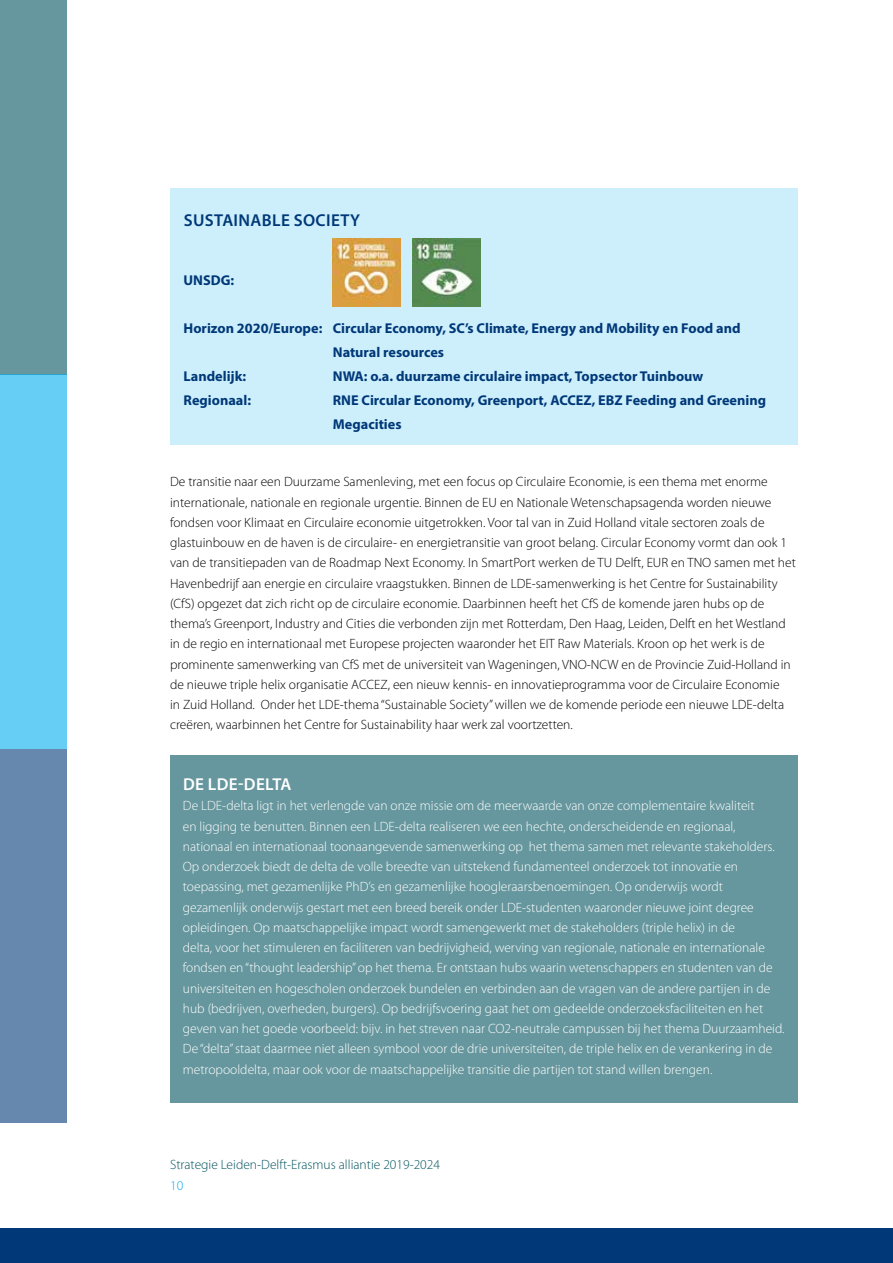
<style>
.page{position:relative;width:893px;height:1263px;background:#fff}
.page>*{position:absolute;margin:0;border:0;box-sizing:border-box;transform-origin:0 0}
.t1{font:600 17.25px "Myriad Pro";letter-spacing:.02em;color:#003878}
.t2{font:600 17.25px "Myriad Pro";color:#fff}
.t3{font:700 14.25px/24px "Myriad Pro";color:#003878}
.t4{font:300 13.5px/20.2px "Myriad Pro";color:#fff}
.t5{font:300 13.5px/20.2px "Myriad Pro";color:#000}
.t6{font:300 13.5px "Myriad Pro";color:#00535e}
.t7{font:300 13.5px "Myriad Pro";color:#00aeef}
</style>
<div class="page">
<div style="left:0;top:0;width:66px;height:375px;background:#66979e"></div>
<div style="left:0;top:375px;width:66px;height:374px;background:#66cef5"></div>
<div style="left:0;top:749px;width:66px;height:373px;background:#6687ae"></div>
<div style="left:0;top:1229px;width:893px;height:34px;background:#003878"></div>
<div style="left:170px;top:755px;width:627px;height:348px;background:#66979e"></div>
<div style="left:170px;top:189px;width:627px;height:256px;background:#cdeffb"></div>
<img style="left:332px;top:239px;width:68px;height:68px">
<img style="left:412px;top:239px;width:68px;height:68px">
<p class="t1" style="left:184px;top:209px;width:178px">SUSTAINABLE SOCIETY</p>
<p class="t3" style="left:184px;top:268px;width:52px">UNSDG:</p>
<p class="t3" style="left:184px;top:316px;width:559px">Horizon 2020/Europe: Circular Economy, SC’s Climate, Energy and Mobility en Food and</p>
<p class="t3" style="left:333px;top:340px;width:113px">Natural resources</p>
<p class="t3" style="left:184px;top:364px;width:64px">Landelijk:</p>
<p class="t3" style="left:333px;top:364px;width:372px">NWA: o.a. duurzame circulaire impact, Topsector Tuinbouw</p>
<p class="t3" style="left:184px;top:388px;width:69px">Regionaal:</p>
<p class="t3" style="left:333px;top:388px;width:435px">RNE Circular Economy, Greenport, ACCEZ, EBZ Feeding and Greening<br>Megacities</p>
<p class="t5" style="left:170px;top:472px;width:627px">De transitie naar een Duurzame Samenleving, met een focus op Circulaire Economie, is een thema met enorme internationale, nationale en regionale urgentie. Binnen de EU en Nationale Wetenschapsagenda worden nieuwe fondsen voor Klimaat en Circulaire economie uitgetrokken. Voor tal van in Zuid Holland vitale sectoren zoals de glastuinbouw en de haven is de circulaire- en energietransitie van groot belang. Circular Economy vormt dan ook 1 van de transitiepaden van de Roadmap Next Economy. In SmartPort werken de TU Delft, EUR en TNO samen met het Havenbedrijf aan energie en circulaire vraagstukken. Binnen de LDE-samenwerking is het Centre for Sustainability (CfS) opgezet dat zich richt op de circulaire economie. Daarbinnen heeft het CfS de komende jaren hubs op de thema’s Greenport, Industry and Cities die verbonden zijn met Rotterdam, Den Haag, Leiden, Delft en het Westland in de regio en internationaal met Europese projecten waaronder het EIT Raw Materials. Kroon op het werk is de prominente samenwerking van CfS met de universiteit van Wageningen, VNO-NCW en de Provincie Zuid-Holland in de nieuwe triple helix organisatie ACCEZ, een nieuw kennis- en innovatieprogramma voor de Circulaire Economie<br>in Zuid Holland. Onder het LDE-thema “Sustainable Society” willen we de komende periode een nieuwe LDE-delta creëren, waarbinnen het Centre for Sustainability haar werk zal voortzetten.</p>
<p class="t2" style="left:183px;top:773px;width:110px">DE LDE-DELTA</p>
<p class="t4" style="left:183px;top:796px;width:603px">De LDE-delta ligt in het verlengde van onze missie om de meerwaarde van onze complementaire kwaliteit<br>en ligging te benutten. Binnen een LDE-delta realiseren we een hechte, onderscheidende en regionaal, nationaal en internationaal toonaangevende samenwerking op het thema samen met relevante stakeholders.<br>Op onderzoek biedt de delta de volle breedte van uitstekend fundamenteel onderzoek tot innovatie en toepassing, met gezamenlijke PhD’s en gezamenlijke hoogleraarsbenoemingen. Op onderwijs wordt gezamenlijk onderwijs gestart met een breed bereik onder LDE-studenten waaronder nieuwe joint degree opleidingen. Op maatschappelijke impact wordt samengewerkt met de stakeholders (triple helix) in de<br>delta, voor het stimuleren en faciliteren van bedrijvigheid, werving van regionale, nationale en internationale fondsen en “thought leadership” op het thema. Er ontstaan hubs waarin wetenschappers en studenten van de universiteiten en hogescholen onderzoek bundelen en verbinden aan de vragen van de andere partijen in de hub (bedrijven, overheden, burgers). Op bedrijfsvoering gaat het om gedeelde onderzoeksfaciliteiten en het geven van het goede voorbeeld: bijv. in het streven naar CO2-neutrale campussen bij het thema Duurzaamheid.<br>De “delta” staat daarmee niet alleen symbool voor de drie universiteiten, de triple helix en de verankering in de metropooldelta, maar ook voor de maatschappelijke transitie die partijen tot stand willen brengen.</p>
<p class="t6" style="left:170px;top:1157px;width:271px">Strategie Leiden-Delft-Erasmus alliantie 2019-2024</p>
<p class="t7" style="left:170px;top:1177px;width:15px">10</p>
</div>
